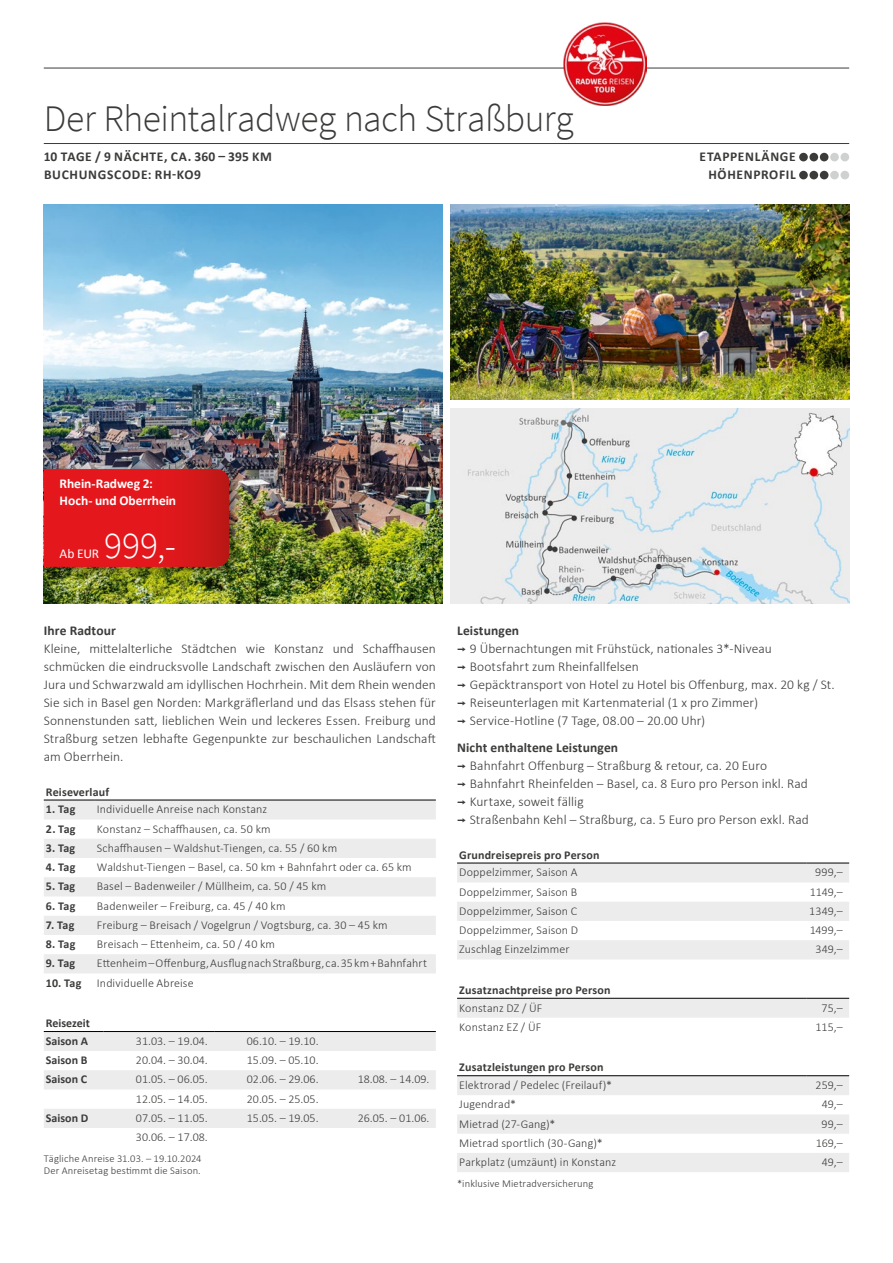
<style>
.page{position:relative;width:893px;height:1263px;background:#fff}
.page>*{position:absolute;margin:0;border:0;box-sizing:border-box;transform-origin:0 0}
.t1{font:300 37.5px "Source Sans Pro";letter-spacing:-.01em;color:#3b3b3a}
.t2{font:300 37.5px "Source Sans Pro";color:#fff}
.t3{font:300 13.5px/18px "Calibri";letter-spacing:.005em;color:#3b3b3a}
.t4{font:700 13.5px/18px "Calibri";letter-spacing:.045em;color:#3b3b3a}
.t5{font:700 13.5px/17.2px "Calibri";letter-spacing:-.005em;color:#fff}
.t6{font:700 13.5px "Calibri";letter-spacing:.01em;color:#3b3b3a}
.t7{font:13.5px "Calibri";color:#fff}
.t8{font:300 12px "Calibri";letter-spacing:.01em;color:#3b3b3a}
.t9{font:700 12px/17.7px "Calibri";letter-spacing:.01em;color:#3b3b3a}
.t10{font:300 10.5px/12px "Calibri";letter-spacing:.015em;color:#3b3b3a}
.s1{font-weight:700}
.s2{font-family:"Interstate";font-weight:400}
</style>
<div class="page">
<img style="left:44px;top:204px;width:398px;height:400px">
<img style="left:451px;top:204px;width:398px;height:196px">
<img style="left:451px;top:408px;width:398px;height:196px">
<div style="left:40px;top:463px;width:204px;height:116px;background:#000;opacity:.45"></div>
<svg style="left:44px;top:469px;width:185px;height:98px;background:#dc171b"></svg>
<hr style="left:44px;top:143px;width:805px;height:1px;background:#3b3b3a">
<hr style="left:44px;top:68px;width:805px;height:1px;background:#3b3b3a">
<div style="left:799px;top:153px;width:9px;height:8px;background:#3b3b3a;border-radius:50%"></div>
<div style="left:809px;top:153px;width:9px;height:8px;background:#3b3b3a;border-radius:50%"></div>
<div style="left:820px;top:153px;width:8px;height:8px;background:#3b3b3a;border-radius:50%"></div>
<div style="left:830px;top:153px;width:9px;height:8px;background:#cfd0d0;border-radius:50%"></div>
<div style="left:840px;top:153px;width:9px;height:8px;background:#cfd0d0;border-radius:50%"></div>
<div style="left:799px;top:171px;width:9px;height:8px;background:#3b3b3a;border-radius:50%"></div>
<div style="left:809px;top:171px;width:9px;height:8px;background:#3b3b3a;border-radius:50%"></div>
<div style="left:820px;top:171px;width:8px;height:8px;background:#3b3b3a;border-radius:50%"></div>
<div style="left:830px;top:171px;width:9px;height:8px;background:#cfd0d0;border-radius:50%"></div>
<div style="left:840px;top:171px;width:9px;height:8px;background:#cfd0d0;border-radius:50%"></div>
<img style="left:564px;top:23px;width:83px;height:83px">
<svg style="left:44px;top:801px;width:392px;height:172px;fill:#ececed"></svg>
<hr style="left:44px;top:800px;width:51px;height:1px;background:#000">
<hr style="left:95px;top:800px;width:341px;height:1px;background:#000">
<svg style="left:44px;top:1032px;width:392px;height:96px"></svg>
<hr style="left:44px;top:1031px;width:59px;height:1px;background:#000">
<hr style="left:103px;top:1031px;width:111px;height:1px;background:#000">
<hr style="left:214px;top:1031px;width:111px;height:1px;background:#000">
<hr style="left:325px;top:1031px;width:111px;height:1px;background:#000">
<svg style="left:457px;top:864px;width:392px;height:95px"></svg>
<hr style="left:457px;top:863px;width:349px;height:1px;background:#000">
<hr style="left:806px;top:863px;width:43px;height:1px;background:#000">
<div style="left:457px;top:999px;width:392px;height:19px;background:#ececed"></div>
<hr style="left:457px;top:998px;width:349px;height:1px;background:#000">
<hr style="left:806px;top:998px;width:43px;height:1px;background:#000">
<svg style="left:457px;top:1076px;width:392px;height:96px"></svg>
<hr style="left:457px;top:1075px;width:349px;height:1px;background:#000">
<hr style="left:806px;top:1075px;width:43px;height:1px;background:#000">
<h1 class="t1" style="left:44px;top:96px;width:531px">Der Rheintalradweg nach Straßburg</h1>
<p class="t4" style="left:44px;top:147px;width:230px">10 TAGE / 9 NÄCHTE, CA. 360 – 395 KM<br>BUCHUNGSCODE: RH-KO9</p>
<p class="t5" style="left:60px;top:474px;width:118px">Rhein-Radweg 2:<br>Hoch- und Oberrhein</p>
<h1 class="t2" style="left:104px;top:522px;width:73px">999,-</h1>
<p class="t7" style="left:60px;top:544px;width:41px">Ab EUR</p>
<p class="t4" style="left:700px;top:147px;width:98px;text-align:right">ETAPPENLÄNGE<br>HÖHENPROFIL</p>
<p class="t6" style="left:44px;top:621px;width:74px">Ihre Radtour</p>
<p class="t3" style="left:44px;top:640px;width:394px;text-align:justify">Kleine, mittelalterliche Städtchen wie Konstanz und Schaffhausen schmücken die eindrucksvolle Landschaft zwischen den Ausläufern von Jura und Schwarzwald am idyllischen Hochrhein. Mit dem Rhein wenden Sie sich in Basel gen Norden: Markgräflerland und das Elsass stehen für Sonnenstunden satt, lieblichen Wein und leckeres Essen. Freiburg und Straßburg setzen lebhafte Gegenpunkte zur beschaulichen Landschaft am Oberrhein.</p>
<p class="t9" style="left:46px;top:782px;width:65px">Reiseverlauf</p>
<p class="t9" style="left:46px;top:800px;width:31px">1. Tag</p>
<p class="t8" style="left:97px;top:802px;width:172px">Individuelle Anreise nach Konstanz</p>
<p class="t9" style="left:46px;top:819px;width:31px">2. Tag</p>
<p class="t8" style="left:97px;top:821px;width:175px">Konstanz – Schaffhausen, ca. 50 km</p>
<p class="t9" style="left:46px;top:839px;width:31px">3. Tag</p>
<p class="t8" style="left:97px;top:840px;width:242px">Schaffhausen – Waldshut-Tiengen, ca. 55 / 60 km</p>
<p class="t9" style="left:46px;top:858px;width:31px">4. Tag</p>
<p class="t8" style="left:97px;top:860px;width:316px">Waldshut-Tiengen – Basel, ca. 50 km + Bahnfahrt oder ca. 65 km</p>
<p class="t9" style="left:46px;top:877px;width:31px">5. Tag</p>
<p class="t8" style="left:97px;top:879px;width:231px">Basel – Badenweiler / Müllheim, ca. 50 / 45 km</p>
<p class="t9" style="left:46px;top:896px;width:31px">6. Tag</p>
<p class="t8" style="left:97px;top:898px;width:190px">Badenweiler – Freiburg, ca. 45 / 40 km</p>
<p class="t9" style="left:46px;top:916px;width:30px">7. Tag</p>
<p class="t8" style="left:97px;top:917px;width:292px">Freiburg – Breisach / Vogelgrun / Vogtsburg, ca. 30 – 45 km</p>
<p class="t9" style="left:46px;top:935px;width:31px">8. Tag</p>
<p class="t8" style="left:97px;top:937px;width:180px">Breisach – Ettenheim, ca. 50 / 40 km</p>
<p class="t9" style="left:46px;top:954px;width:31px">9. Tag</p>
<p class="t8" style="left:97px;top:956px;width:332px">Ettenheim – Offenburg, Ausflug nach Straßburg, ca. 35 km + Bahnfahrt</p>
<p class="t9" style="left:46px;top:973px;width:37px">10. Tag</p>
<p class="t8" style="left:97px;top:975px;width:98px">Individuelle Abreise</p>
<p class="t9" style="left:46px;top:1014px;width:45px">Reisezeit<br>Saison A</p>
<p class="t8" style="left:136px;top:1033px;width:73px">31.03. – 19.04.</p>
<p class="t8" style="left:247px;top:1033px;width:73px">06.10. – 19.10.</p>
<p class="t9" style="left:46px;top:1051px;width:43px">Saison B</p>
<p class="t8" style="left:136px;top:1053px;width:73px">20.04. – 30.04.</p>
<p class="t8" style="left:247px;top:1053px;width:73px">15.09. – 05.10.</p>
<p class="t9" style="left:46px;top:1070px;width:43px">Saison C</p>
<p class="t8" style="left:136px;top:1072px;width:73px">01.05. – 06.05.</p>
<p class="t8" style="left:247px;top:1072px;width:73px">02.06. – 29.06.</p>
<p class="t8" style="left:358px;top:1072px;width:73px">18.08. – 14.09.</p>
<p class="t8" style="left:136px;top:1091px;width:73px">12.05. – 14.05.</p>
<p class="t8" style="left:247px;top:1091px;width:73px">20.05. – 25.05.</p>
<p class="t9" style="left:46px;top:1109px;width:44px">Saison D</p>
<p class="t8" style="left:136px;top:1110px;width:73px">07.05. – 11.05.</p>
<p class="t8" style="left:247px;top:1110px;width:73px">15.05. – 19.05.</p>
<p class="t8" style="left:358px;top:1110px;width:73px">26.05. – 01.06.</p>
<p class="t8" style="left:136px;top:1130px;width:73px">30.06. – 17.08.</p>
<p class="t10" style="left:44px;top:1152px;width:159px">Tägliche Anreise 31.03. – 19.10.2024<br>Der Anreisetag bestimmt die Saison.</p>
<p class="t3" style="left:457px;top:622px;width:379px"><span class="s1">Leistungen<br></span><span class="s2">¬</span> 9 Übernachtungen mit Frühstück, nationales 3*-Niveau<br><span class="s2">¬</span> Bootsfahrt zum Rheinfallfelsen<br><span class="s2">¬</span> Gepäcktransport von Hotel zu Hotel bis Offenburg, max. 20 kg / St. <span class="s2">¬</span> Reiseunterlagen mit Kartenmaterial (1 x pro Zimmer)<br><span class="s2">¬</span> Service-Hotline (7 Tage, 08.00 – 20.00 Uhr)</p>
<p class="t3" style="left:457px;top:739px;width:353px"><span class="s1">Nicht enthaltene Leistungen<br></span><span class="s2">¬</span> Bahnfahrt Offenburg – Straßburg &amp; retour, ca. 20 Euro<br><span class="s2">¬</span> Bahnfahrt Rheinfelden – Basel, ca. 8 Euro pro Person inkl. Rad <span class="s2">¬</span> Kurtaxe, soweit fällig<br><span class="s2">¬</span> Straßenbahn Kehl – Straßburg, ca. 5 Euro pro Person exkl. Rad</p>
<p class="t9" style="left:459px;top:845px;width:142px">Grundreisepreis pro Person</p>
<p class="t8" style="left:459px;top:865px;width:120px">Doppelzimmer, Saison A</p>
<p class="t8" style="left:815px;top:865px;width:29px">999,–</p>
<p class="t8" style="left:459px;top:884px;width:120px">Doppelzimmer, Saison B</p>
<p class="t8" style="left:810px;top:884px;width:34px">1149,–</p>
<p class="t8" style="left:459px;top:903px;width:120px">Doppelzimmer, Saison C</p>
<p class="t8" style="left:809px;top:903px;width:35px">1349,–</p>
<p class="t8" style="left:459px;top:923px;width:120px">Doppelzimmer, Saison D</p>
<p class="t8" style="left:810px;top:923px;width:35px">1499,–</p>
<p class="t8" style="left:459px;top:942px;width:112px">Zuschlag Einzelzimmer</p>
<p class="t8" style="left:815px;top:942px;width:29px">349,–</p>
<p class="t9" style="left:459px;top:981px;width:153px">Zusatznachtpreise pro Person</p>
<p class="t8" style="left:459px;top:1000px;width:85px">Konstanz DZ / ÜF</p>
<p class="t8" style="left:822px;top:1000px;width:23px">75,–</p>
<p class="t8" style="left:459px;top:1019px;width:84px">Konstanz EZ / ÜF</p>
<p class="t8" style="left:815px;top:1019px;width:29px">115,–</p>
<p class="t9" style="left:459px;top:1058px;width:146px">Zusatzleistungen pro Person</p>
<p class="t8" style="left:459px;top:1078px;width:154px">Elektrorad / Pedelec (Freilauf)*</p>
<p class="t8" style="left:816px;top:1078px;width:29px">259,–</p>
<p class="t8" style="left:459px;top:1097px;width:58px">Jugendrad*</p>
<p class="t8" style="left:822px;top:1097px;width:22px">49,–</p>
<p class="t8" style="left:459px;top:1116px;width:98px">Mietrad (27-Gang)*</p>
<p class="t8" style="left:822px;top:1116px;width:23px">99,–</p>
<p class="t8" style="left:459px;top:1135px;width:145px">Mietrad sportlich (30-Gang)*</p>
<p class="t8" style="left:816px;top:1135px;width:29px">169,–</p>
<p class="t8" style="left:459px;top:1155px;width:158px">Parkplatz (umzäunt) in Konstanz</p>
<p class="t8" style="left:822px;top:1155px;width:22px">49,–</p>
<p class="t10" style="left:457px;top:1177px;width:138px">*inklusive Mietradversicherung</p>
</div>
